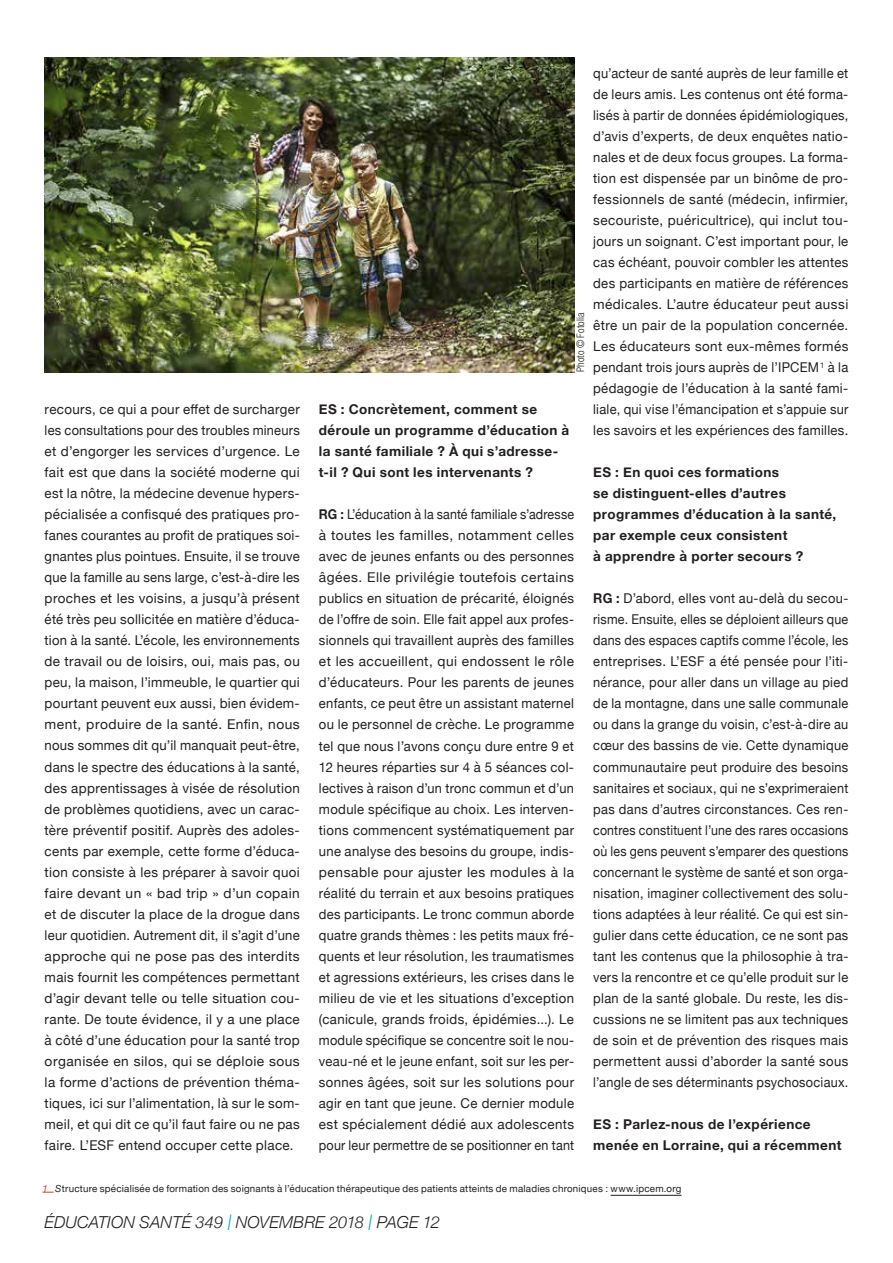
<style>
.page{position:relative;width:893px;height:1263px;background:#fff}
.page>*{position:absolute;margin:0;border:0;box-sizing:border-box;transform-origin:0 0}
.t1{font:italic 300 16.5px "Helvetica Neue";letter-spacing:.005em;color:#231f20}
.t2{font:13.5px/21px "Helvetica Neue";letter-spacing:.02em;color:#231f20;text-align:justify}
.t3{font:13.5px/21px "Helvetica Neue";letter-spacing:.02em;color:#231f20;text-align:justify;scale:.92 1}
.t4{font:13.5px/21px "Helvetica Neue";letter-spacing:.02em;color:#231f20;text-align:justify;scale:.95 1}
.t5{font:13.5px/21px "Helvetica Neue";letter-spacing:.02em;color:#231f20;text-align:justify;scale:.96 1}
.t6{font:700 13.5px/21px "Helvetica Neue";letter-spacing:.035em;color:#231f20}
.t7{font:300 condensed 10.5px "Helvetica Neue";letter-spacing:.01em;color:#231f20}
.t8{font:9.75px "Helvetica Neue";letter-spacing:.02em;color:#231f20}
.s1{font-weight:700}
.s2{font-style:italic;color:#d23f34}
.s3{font-style:italic}
.s4{font-size:21.45px;color:#0caecf}
</style>
<div class="page">
<img style="left:45px;top:57px;width:529px;height:315px">
<hr style="left:611px;top:1195px;width:70px;height:1px;background:#231f20">
<p class="t7" style="left:574px;top:372px;width:61px;rotate:-90deg">Photo © Fotolia</p>
<p class="t2" style="left:45px;top:400px;width:257px">recours, ce qui a pour effet de surcharger les consultations pour des troubles mineurs et d’engorger les services d’urgence. Le fait est que dans la société moderne qui est la nôtre, la médecine devenue hypers&shy;pécialisée a confisqué des pratiques pro&shy;fanes courantes au profit de pratiques soi&shy;gnantes plus pointues. Ensuite, il se trouve que la famille au sens large, c’est-à-dire les proches et les voisins, a jusqu’à présent été très peu sollicitée en matière d’éduca&shy;tion à la santé. L’école, les environnements de travail ou de loisirs, oui, mais pas, ou peu, la maison, l’immeuble, le quartier qui pourtant peuvent eux aussi, bien évidem&shy;ment, produire de la santé. Enfin, nous nous sommes dit qu’il manquait peut-être, dans le spectre des éducations à la santé, des apprentissages à visée de résolution de problèmes quotidiens, avec un carac&shy;tère préventif positif. Auprès des adoles&shy;cents par exemple, cette forme d’éduca&shy;tion consiste à les préparer à savoir quoi faire devant un « bad trip » d’un copain et de discuter la place de la drogue dans leur quotidien. Autrement dit, il s’agit d’une approche qui ne pose pas des interdits mais fournit les compétences permettant d’agir devant telle ou telle situation cou&shy;rante. De toute évidence, il y a une place à côté d’une éducation pour la santé trop organisée en silos, qui se déploie sous la forme d’actions de prévention théma&shy;tiques, ici sur l’alimentation, là sur le som&shy;meil, et qui dit ce qu’il faut faire ou ne pas faire. L’ESF entend occuper cette place.</p>
<p class="t6" style="left:319px;top:399px;width:252px">ES : Concrètement, comment se déroule un programme d’éducation à la santé familiale ? À qui s’adresse&shy;t-il ? Qui sont les intervenants ?</p>
<p class="t3" style="left:319px;top:505px;width:279px"><span class="s1">RG :</span> L’éducation à la santé familiale s’adresse à toutes les familles, notamment celles avec de jeunes enfants ou des personnes âgées. Elle privilégie toutefois certains publics en situation de précarité, éloignés de l’offre de soin. Elle fait appel aux profes&shy;sionnels qui travaillent auprès des familles et les accueillent, qui endossent le rôle d’éducateurs. Pour les parents de jeunes enfants, ce peut être un assistant maternel ou le personnel de crèche. Le programme tel que nous l’avons conçu dure entre 9 et 12 heures réparties sur 4 à 5 séances col&shy;lectives à raison d’un tronc commun et d’un module spécifique au choix. Les interven&shy;tions commencent systématiquement par une analyse des besoins du groupe, indis&shy;pensable pour ajuster les modules à la réalité du terrain et aux besoins pratiques des participants. Le tronc commun aborde quatre grands thèmes : les petits maux fré&shy;quents et leur résolution, les traumatismes et agressions extérieurs, les crises dans le milieu de vie et les situations d’exception (canicule, grands froids, épidémies...). Le module spécifique se concentre soit le nou&shy;veau-né et le jeune enfant, soit sur les per&shy;sonnes âgées, soit sur les solutions pour agir en tant que jeune. Ce dernier module est spécialement dédié aux adolescents pour leur permettre de se positionner en tant</p>
<p class="t5" style="left:593px;top:64px;width:267px">qu’acteur de santé auprès de leur famille et de leurs amis. Les contenus ont été forma&shy;lisés à partir de données épidémiologiques, d’avis d’experts, de deux enquêtes natio&shy;nales et de deux focus groupes. La forma&shy;tion est dispensée par un binôme de pro&shy;fessionnels de santé (médecin, infirmier, secouriste, puéricultrice), qui inclut tou&shy;jours un soignant. C’est important pour, le cas échéant, pouvoir combler les attentes des participants en matière de références médicales. L’autre éducateur peut aussi être un pair de la population concernée.<br>Les éducateurs sont eux-mêmes formés pendant trois jours auprès de l’IPCEM<sup>1</sup> à la pédagogie de l’éducation à la santé fami&shy;liale, qui vise l’émancipation et s’appuie sur les savoirs et les expériences des familles.</p>
<p class="t6" style="left:593px;top:462px;width:245px">ES : En quoi ces formations<br>se distinguent-elles d’autres programmes d’éducation à la santé, par exemple ceux consistent<br>à apprendre à porter secours ?</p>
<p class="t4" style="left:593px;top:589px;width:270px"><span class="s1">RG :</span> D’abord, elles vont au-delà du secou&shy;risme. Ensuite, elles se déploient ailleurs que dans des espaces captifs comme l’école, les entreprises. L’ESF a été pensée pour l’iti&shy;nérance, pour aller dans un village au pied de la montagne, dans une salle communale ou dans la grange du voisin, c’est-à-dire au cœur des bassins de vie. Cette dynamique communautaire peut produire des besoins sanitaires et sociaux, qui ne s’exprimeraient pas dans d’autres circonstances. Ces ren&shy;contres constituent l’une des rares occasions où les gens peuvent s’emparer des questions concernant le système de santé et son orga&shy;nisation, imaginer collectivement des solu&shy;tions adaptées à leur réalité. Ce qui est sin&shy;gulier dans cette éducation, ce ne sont pas tant les contenus que la philosophie à tra&shy;vers la rencontre et ce qu’elle produit sur le plan de la santé globale. Du reste, les dis&shy;cussions ne se limitent pas aux techniques de soin et de prévention des risques mais permettent aussi d’aborder la santé sous l’angle de ses déterminants psychosociaux.</p>
<p class="t6" style="left:593px;top:1113px;width:250px">ES : Parlez-nous de l’expérience menée en Lorraine, qui a récemment</p>
<p class="t8" style="left:43px;top:1181px;width:640px"><span class="s2">1</span> <span class="s3">S</span>tructure spécialisée de formation des soignants à l’éducation thérapeutique des patients atteints de maladies chroniques : www.ipcem.org</p>
<p class="t1" style="left:45px;top:1209px;width:397px">ÉDUCATION SANTÉ 349 <span class="s4">I</span> NOVEMBRE 2018 <span class="s4">I</span> PAGE 12</p>
</div>
